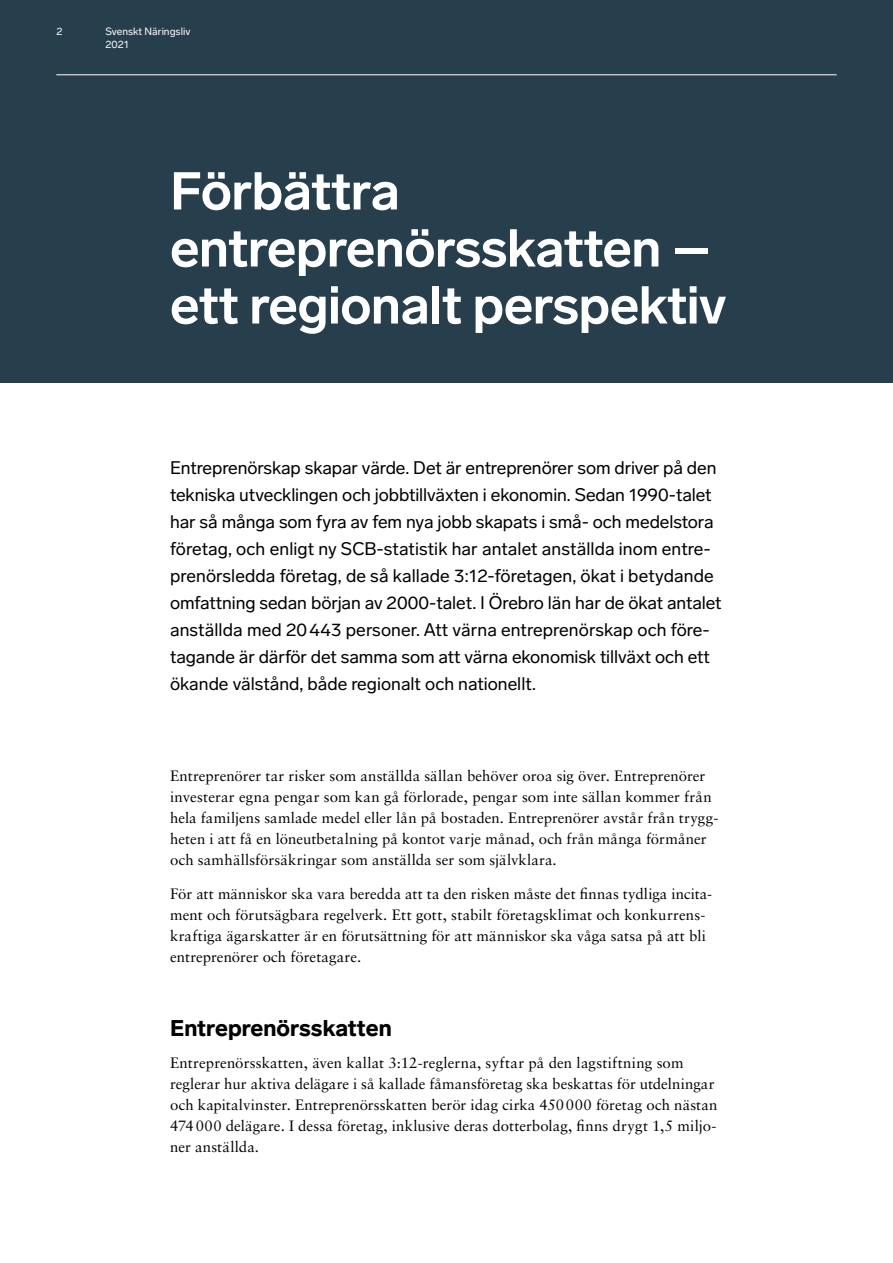
<style>
.page{position:relative;width:893px;height:1263px;background:#fff}
.page>*{position:absolute;margin:0;border:0;box-sizing:border-box;transform-origin:0 0}
.t1{font:700 52.5px/57px "Lab Grotesque";letter-spacing:-.01em;color:#fff}
.t2{font:900 22.5px "Lab Grotesque";color:#000}
.t3{font:18px/27px "Lab Grotesque";letter-spacing:-.005em;color:#000}
.t4{font:15px/21px "Sabon LT Std";letter-spacing:.005em;color:#000}
.t5{font:10.5px/12.6px "Lab Grotesque";color:#fff}
</style>
<div class="page">
<div style="left:0;top:0;width:893px;height:383px;background:#273e4d"></div>
<hr style="left:56px;top:75px;width:781px;height:1px;background:#fff">
<p class="t5" style="left:56px;top:25px;width:8px">2</p>
<p class="t5" style="left:106px;top:25px;width:86px">Svenskt Näringsliv<br>2021</p>
<h1 class="t1" style="left:170px;top:163px;width:558px">Förbättra entreprenörsskatten – ett regionalt perspektiv</h1>
<p class="t3" style="left:170px;top:454px;width:553px">Entreprenörskap skapar värde. Det är entreprenörer som driver på den tekniska utvecklingen och jobbtillväxten i ekonomin. Sedan 1990-talet har så många som fyra av fem nya jobb skapats i små- och medelstora företag, och enligt ny SCB-statistik har antalet anställda inom entre&shy;prenörsledda företag, de så kallade 3:12-företagen, ökat i betydande omfattning sedan början av 2000-talet. I Örebro län har de ökat antalet anställda med 20443 personer. Att värna entreprenörskap och före&shy;tagande är därför det samma som att värna ekonomisk tillväxt och ett ökande välstånd, både regionalt och nationellt.</p>
<p class="t4" style="left:170px;top:765px;width:550px">Entreprenörer tar risker som anställda sällan behöver oroa sig över. Entreprenörer investerar egna pengar som kan gå förlorade, pengar som inte sällan kommer från hela familjens samlade medel eller lån på bostaden. Entreprenörer avstår från trygg&shy;heten i att få en löneutbetalning på kontot varje månad, och från många förmåner och samhällsförsäkringar som anställda ser som självklara.</p>
<p class="t4" style="left:170px;top:883px;width:544px">För att människor ska vara beredda att ta den risken måste det finnas tydliga incita&shy;ment och förutsägbara regelverk. Ett gott, stabilt företagsklimat och konkurrens&shy;kraftiga ägarskatter är en förutsättning för att människor ska våga satsa på att bli entreprenörer och företagare.</p>
<h2 class="t2" style="left:170px;top:1015px;width:223px">Entreprenörsskatten</h2>
<p class="t4" style="left:170px;top:1052px;width:549px">Entreprenörsskatten, även kallat 3:12-reglerna, syftar på den lagstiftning som reglerar hur aktiva delägare i så kallade fåmansföretag ska beskattas för utdelningar och kapitalvinster. Entreprenörsskatten berör idag cirka 450000 företag och nästan 474000 delägare. I dessa företag, inklusive deras dotterbolag, finns drygt 1,5 miljo&shy;ner anställda.</p>
</div>
